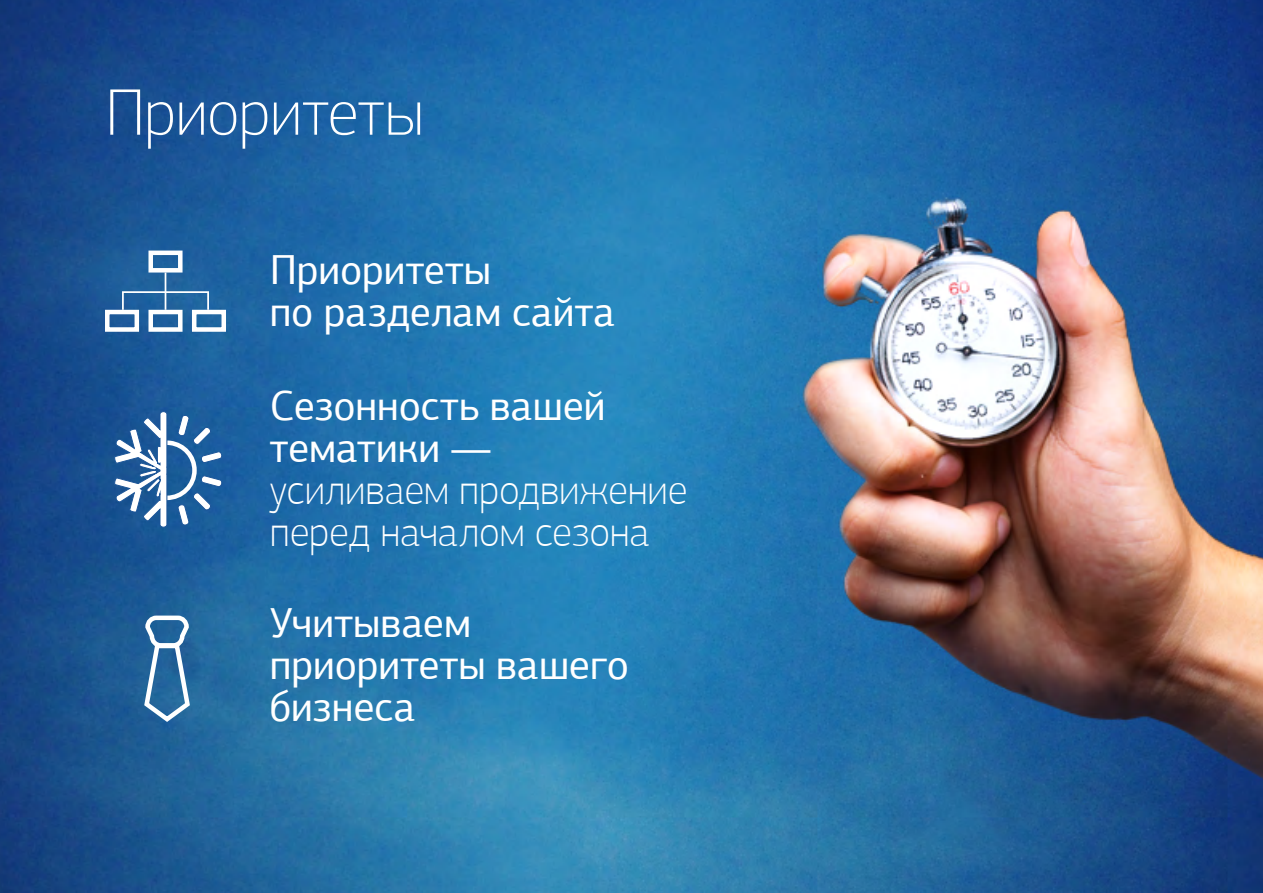
<style>
.page{position:relative;width:1263px;height:893px;background:#fff}
.page>*{position:absolute;margin:0;border:0;box-sizing:border-box;transform-origin:0 0}
.t1{font:100 66.3px "PF Agora Sans Pro";letter-spacing:-.01em;color:#fff}
.t2{font:42px/42px "PF Agora Sans Pro";letter-spacing:-.005em;color:#fff}
.t3{font:100 42px/42px "PF Agora Sans Pro";letter-spacing:-.005em;color:#fff}
</style>
<div class="page">
<img style="left:0;top:0;width:1263px;height:893px">
<div style="left:105px;top:310px;width:34px;height:22px;border:4px solid #fff"></div>
<div style="left:148px;top:310px;width:35px;height:22px;border:4px solid #fff"></div>
<div style="left:148px;top:251px;width:35px;height:22px;border:4px solid #fff"></div>
<div style="left:192px;top:310px;width:34px;height:22px;border:4px solid #fff"></div>
<div style="left:122px;top:291px;width:87px;height:20px;border:2px solid #fff"></div>
<hr style="left:165px;top:273px;width:1px;height:37px;background:#fff">
<svg style="left:140px;top:613px;width:52px;height:112px"></svg>
<svg style="left:114px;top:411px;width:109px;height:117px"></svg>
<h1 class="t1" style="left:105px;top:74px;width:320px">Приоритеты</h1>
<p class="t2" style="left:270px;top:248px;width:347px">Приоритеты<br>по разделам сайта</p>
<p class="t2" style="left:270px;top:384px;width:337px">Сезонность вашей тематики —</p>
<p class="t3" style="left:270px;top:469px;width:419px">усиливаем продвижение перед началом сезона</p>
<p class="t2" style="left:270px;top:602px;width:360px">Учитываем приоритеты вашего бизнеса</p>
</div>
